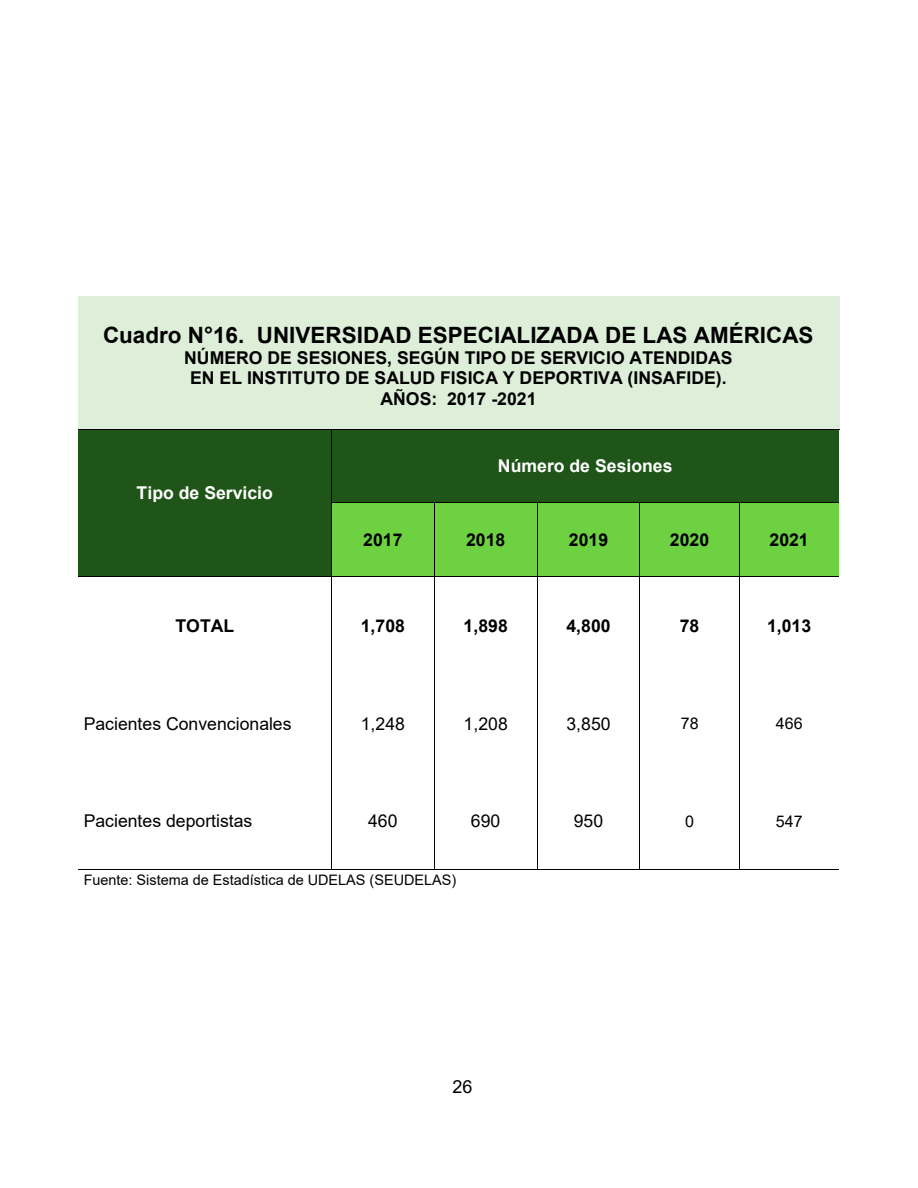
<style>
.page{position:relative;width:918px;height:1188px;background:#fff}
.page>*{position:absolute;margin:0;border:0;box-sizing:border-box;transform-origin:0 0}
.t1{font:700 22.5px "Arial";color:#000}
.t2{font:18px "Arial";color:#000}
.t3{font:700 17.7px/20.4px "Arial";color:#000;text-align:center}
.t4{font:17.7px "Arial";color:#000}
.t5{font:700 17.7px "Arial";color:#fff}
.t6{font:16.05px "Arial";color:#000}
.t7{font:14.4px "Arial";color:#000}
</style>
<div class="page">
<div style="left:84px;top:296px;width:750px;height:26px;background:#ddefd9"></div>
<div style="left:84px;top:322px;width:750px;height:25px;background:#ddefd9"></div>
<div style="left:84px;top:347px;width:750px;height:21px;background:#ddefd9"></div>
<div style="left:84px;top:368px;width:750px;height:20px;background:#ddefd9"></div>
<div style="left:84px;top:388px;width:750px;height:20px;background:#ddefd9"></div>
<div style="left:84px;top:408px;width:750px;height:21px;background:#ddefd9"></div>
<div style="left:78px;top:429px;width:253px;height:73px;background:#1f5518"></div>
<div style="left:332px;top:429px;width:507px;height:73px;background:#1f5518"></div>
<hr style="left:78px;top:429px;width:253px;height:1px;background:#000">
<hr style="left:332px;top:429px;width:507px;height:1px;background:#000">
<hr style="left:331px;top:429px;width:1px;height:73px;background:#000">
<div style="left:78px;top:503px;width:254px;height:73px;background:#1f5518"></div>
<div style="left:332px;top:503px;width:102px;height:73px;background:#6ed142"></div>
<div style="left:434px;top:503px;width:103px;height:73px;background:#6ed142"></div>
<div style="left:538px;top:503px;width:102px;height:73px;background:#6ed142"></div>
<div style="left:640px;top:503px;width:99px;height:73px;background:#6ed142"></div>
<div style="left:740px;top:503px;width:99px;height:73px;background:#6ed142"></div>
<hr style="left:78px;top:502px;width:253px;height:1px;background:#1f5518">
<hr style="left:332px;top:502px;width:102px;height:1px;background:#000">
<hr style="left:435px;top:502px;width:102px;height:1px;background:#000">
<hr style="left:538px;top:502px;width:102px;height:1px;background:#000">
<hr style="left:640px;top:502px;width:99px;height:1px;background:#000">
<hr style="left:740px;top:502px;width:99px;height:1px;background:#000">
<hr style="left:331px;top:503px;width:1px;height:73px;background:#000">
<hr style="left:434px;top:503px;width:1px;height:73px;background:#000">
<hr style="left:537px;top:503px;width:1px;height:73px;background:#000">
<hr style="left:640px;top:503px;width:1px;height:73px;background:#000">
<hr style="left:739px;top:503px;width:1px;height:73px;background:#000">
<hr style="left:78px;top:576px;width:253px;height:1px;background:#000">
<hr style="left:332px;top:576px;width:102px;height:1px;background:#000">
<hr style="left:435px;top:576px;width:102px;height:1px;background:#000">
<hr style="left:538px;top:576px;width:102px;height:1px;background:#000">
<hr style="left:640px;top:576px;width:99px;height:1px;background:#000">
<hr style="left:740px;top:576px;width:99px;height:1px;background:#000">
<hr style="left:331px;top:577px;width:1px;height:98px;background:#000">
<hr style="left:434px;top:577px;width:1px;height:98px;background:#000">
<hr style="left:537px;top:577px;width:1px;height:98px;background:#000">
<hr style="left:640px;top:577px;width:1px;height:98px;background:#000">
<hr style="left:739px;top:577px;width:1px;height:98px;background:#000">
<hr style="left:331px;top:675px;width:1px;height:97px;background:#000">
<hr style="left:434px;top:675px;width:1px;height:97px;background:#000">
<hr style="left:537px;top:675px;width:1px;height:97px;background:#000">
<hr style="left:640px;top:675px;width:1px;height:97px;background:#000">
<hr style="left:739px;top:675px;width:1px;height:97px;background:#000">
<hr style="left:331px;top:772px;width:1px;height:97px;background:#000">
<hr style="left:434px;top:772px;width:1px;height:97px;background:#000">
<hr style="left:537px;top:772px;width:1px;height:97px;background:#000">
<hr style="left:640px;top:772px;width:1px;height:97px;background:#000">
<hr style="left:739px;top:772px;width:1px;height:97px;background:#000">
<hr style="left:78px;top:869px;width:253px;height:1px;background:#000">
<hr style="left:332px;top:869px;width:102px;height:1px;background:#000">
<hr style="left:435px;top:869px;width:102px;height:1px;background:#000">
<hr style="left:538px;top:869px;width:102px;height:1px;background:#000">
<hr style="left:641px;top:869px;width:98px;height:1px;background:#000">
<hr style="left:741px;top:869px;width:98px;height:1px;background:#000">
<p class="t1" style="left:103px;top:319px;width:712px">Cuadro N°16. UNIVERSIDAD ESPECIALIZADA DE LAS AMÉRICAS</p>
<p class="t3" style="left:184px;top:348px;width:550px">NÚMERO DE SESIONES, SEGÚN TIPO DE SERVICIO ATENDIDAS<br>EN EL INSTITUTO DE SALUD FISICA Y DEPORTIVA (INSAFIDE).<br>AÑOS: 2017 -2021</p>
<p class="t5" style="left:137px;top:480px;width:138px">Tipo de Servicio</p>
<p class="t5" style="left:498px;top:454px;width:176px">Número de Sesiones</p>
<p class="t3" style="left:363px;top:530px;width:41px">2017</p>
<p class="t3" style="left:466px;top:530px;width:41px">2018</p>
<p class="t3" style="left:569px;top:530px;width:41px">2019</p>
<p class="t3" style="left:670px;top:530px;width:41px">2020</p>
<p class="t3" style="left:770px;top:530px;width:41px">2021</p>
<p class="t3" style="left:175px;top:616px;width:60px">TOTAL</p>
<p class="t3" style="left:361px;top:616px;width:46px">1,708</p>
<p class="t3" style="left:464px;top:616px;width:46px">1,898</p>
<p class="t3" style="left:566px;top:616px;width:46px">4,800</p>
<p class="t3" style="left:680px;top:616px;width:21px">78</p>
<p class="t3" style="left:767px;top:616px;width:46px">1,013</p>
<p class="t4" style="left:84px;top:711px;width:209px">Pacientes Convencionales</p>
<p class="t4" style="left:361px;top:711px;width:46px">1,248</p>
<p class="t4" style="left:464px;top:711px;width:46px">1,208</p>
<p class="t4" style="left:566px;top:711px;width:46px">3,850</p>
<p class="t6" style="left:681px;top:712px;width:19px">78</p>
<p class="t6" style="left:776px;top:712px;width:28px">466</p>
<p class="t4" style="left:84px;top:809px;width:170px">Pacientes deportistas</p>
<p class="t4" style="left:368px;top:809px;width:31px">460</p>
<p class="t4" style="left:471px;top:809px;width:31px">690</p>
<p class="t4" style="left:574px;top:809px;width:31px">950</p>
<p class="t6" style="left:685px;top:810px;width:10px">0</p>
<p class="t6" style="left:776px;top:810px;width:28px">547</p>
<p class="t7" style="left:84px;top:870px;width:374px">Fuente: Sistema de Estadística de UDELAS (SEUDELAS)</p>
<p class="t2" style="left:452px;top:1074px;width:22px">26</p>
</div>
